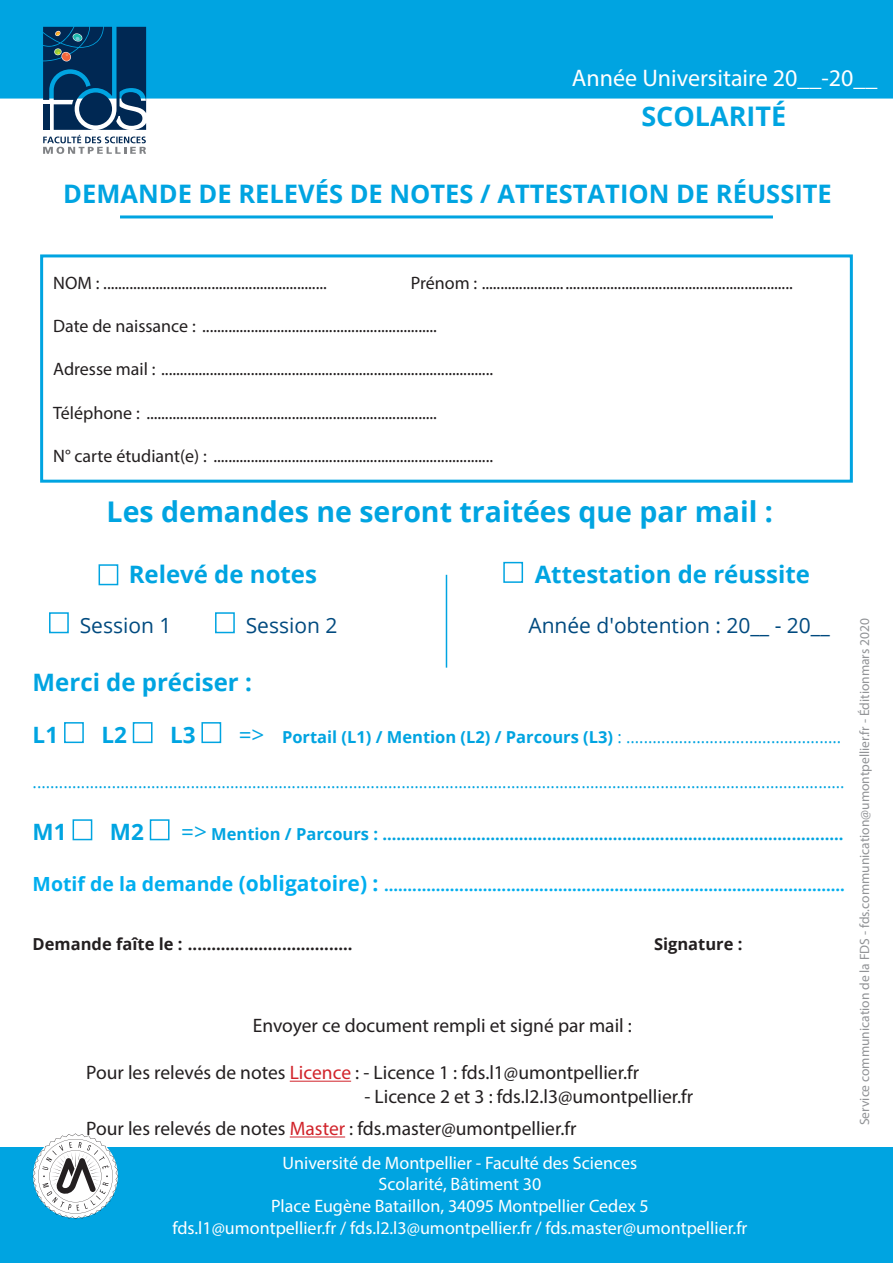
<style>
.page{position:relative;width:893px;height:1263px;background:#fff}
.page>*{position:absolute;margin:0;border:0;box-sizing:border-box;transform-origin:0 0}
.t1{font:700 28.5px "Open Sans";color:#00a4e1}
.t2{font:700 27px "Open Sans";color:#00a4e1}
.t3{font:700 25.5px "Open Sans";color:#00a4e1}
.t4{font:700 24px "Open Sans";color:#00a4e1}
.t5{font:24px "Myriad Pro";color:#fff}
.t6{font:700 22.5px "Open Sans";color:#00a4e1}
.t7{font:21px "Open Sans";color:#004a7f}
.t8{font:19.5px/32.4px "Myriad Pro";color:#231f20}
.t9{font:18px "Myriad Pro";color:#231f20}
.corps_de_texte{font:18px "Myriad Pro";color:#fff}
.t10{font:16.5px "Open Sans";color:#00a4e1}
.t11{font:700 16.5px "Open Sans";color:#00aeef}
.t12{font:700 16.5px "Open Sans";color:#00a4e1}
.t13{font:700 16.5px "Open Sans";color:#231f20}
.Style_de_paragraphe{font:13.5px "Myriad Pro";color:#919396}
.s1{font-size:22.5px}
.s2{font-weight:700}
.s3{font-weight:400;font-size:22.5px}
.s4{font-size:19.5px}
.s5{font-size:21px}
.s6{color:#d1232a}
</style>
<div class="page">
<div style="left:0;top:0;width:893px;height:99px;background:#00a4e1"></div>
<div style="left:0;top:1147px;width:893px;height:116px;background:#00a4e1"></div>
<svg style="left:43px;top:27px;width:103px;height:127px"></svg>
<hr style="left:120px;top:215px;width:653px;height:3px;background:#00a4e1">
<hr style="left:290px;top:1081px;width:61px;height:1px;background:#d1232a">
<hr style="left:290px;top:1136px;width:55px;height:1px;background:#d1232a">
<div style="left:503px;top:562px;width:20px;height:21px;border:2px solid #00a4e1"></div>
<div style="left:49px;top:612px;width:20px;height:21px;border:2px solid #00a4e1"></div>
<div style="left:215px;top:612px;width:20px;height:21px;border:2px solid #00a4e1"></div>
<div style="left:64px;top:722px;width:20px;height:21px;border:2px solid #00a4e1"></div>
<div style="left:133px;top:722px;width:20px;height:21px;border:2px solid #00a4e1"></div>
<div style="left:201px;top:722px;width:20px;height:21px;border:2px solid #00a4e1"></div>
<div style="left:73px;top:819px;width:19px;height:21px;border:2px solid #00a4e1"></div>
<div style="left:150px;top:819px;width:20px;height:21px;border:2px solid #00a4e1"></div>
<svg style="left:33px;top:1133px;width:85px;height:86px"></svg>
<div style="left:40px;top:254px;width:813px;height:229px;border:3px solid #00a4e1"></div>
<hr style="left:446px;top:575px;width:1px;height:93px;background:#00a4e1">
<div style="left:99px;top:564px;width:19px;height:21px;border:2px solid #00a4e1"></div>
<p class="t5" style="left:572px;top:63px;width:307px">Année Universitaire 20__-20__</p>
<p class="t2" style="left:641px;top:97px;width:146px">SCOLARITÉ</p>
<p class="t3" style="left:63px;top:176px;width:770px">DEMANDE DE RELEVÉS DE NOTES / ATTESTATION DE RÉUSSITE</p>
<p class="t9" style="left:53px;top:272px;width:275px">NOM : ............................................................</p>
<p class="t9" style="left:411px;top:272px;width:383px">Prénom : ...................................................................................</p>
<p class="t9" style="left:53px;top:315px;width:385px">Date de naissance : ...............................................................</p>
<p class="t9" style="left:53px;top:358px;width:441px">Adresse mail : .........................................................................................</p>
<p class="t9" style="left:53px;top:401px;width:385px">Téléphone : ..............................................................................</p>
<p class="t9" style="left:53px;top:445px;width:441px">N° carte étudiant(e) : ...........................................................................</p>
<p class="t1" style="left:107px;top:491px;width:668px">Les demandes ne seront traitées que par mail :</p>
<p class="t4" style="left:129px;top:557px;width:190px">Relevé de notes</p>
<p class="t4" style="left:535px;top:557px;width:277px">Attestation de réussite</p>
<p class="t7" style="left:80px;top:611px;width:93px">Session 1</p>
<p class="t7" style="left:246px;top:611px;width:93px">Session 2</p>
<p class="t7" style="left:528px;top:611px;width:303px">Année d'obtention : 20__ - 20__</p>
<p class="t4" style="left:33px;top:665px;width:221px">Merci de préciser :</p>
<p class="t6" style="left:33px;top:719px;width:27px">L1</p>
<p class="t6" style="left:101px;top:719px;width:27px">L2</p>
<p class="t6" style="left:170px;top:719px;width:27px">L3</p>
<p class="t10" style="left:239px;top:726px;width:604px"><span class="s1">=&gt;</span> <span class="s2">Portail (L1) / Mention (L2) / Parcours (L3)</span> : .................................................</p>
<p class="t10" style="left:33px;top:771px;width:813px">.........................................................................................................................................................................................</p>
<p class="t6" style="left:33px;top:816px;width:36px">M1</p>
<p class="t6" style="left:110px;top:816px;width:36px">M2</p>
<p class="t12" style="left:181px;top:823px;width:664px"><span class="s3">=&gt;</span> Mention / Parcours : ..................................................................................................</p>
<p class="t11" style="left:33px;top:873px;width:814px"><span class="s4">Motif de la demande</span> <span class="s5">(obligatoire) :</span> ..................................................................................................</p>
<p class="t13" style="left:33px;top:932px;width:321px">Demande faîte le : ...................................</p>
<p class="t13" style="left:654px;top:932px;width:90px">Signature :</p>
<p class="t8" style="left:253px;top:1009px;width:381px">Envoyer ce document rempli et signé par mail :</p>
<p class="t8" style="left:86px;top:1056px;width:554px">Pour les relevés de notes <span class="s6">Licence</span> : - Licence 1 : fds.l1@umontpellier.fr</p>
<p class="t8" style="left:86px;top:1079px;width:609px;text-indent:278px">- Licence 2 et 3 : fds.l2.l3@umontpellier.fr<br>Pour les relevés de notes <span class="s6">Master</span> : fds.master@umontpellier.fr</p>
<p class="corps_de_texte" style="left:283px;top:1151px;width:356px">Université de Montpellier - Faculté des Sciences</p>
<p class="corps_de_texte" style="left:379px;top:1173px;width:164px">Scolarité, Bâtiment 30</p>
<p class="corps_de_texte" style="left:271px;top:1195px;width:379px">Place Eugène Bataillon, 34095 Montpellier Cedex 5</p>
<p class="corps_de_texte" style="left:172px;top:1216px;width:577px">fds.l1@umontpellier.fr / fds.l2.l3@umontpellier.fr / fds.master@umontpellier.fr</p>
<p class="Style_de_paragraphe" style="left:856px;top:1125px;width:509px;rotate:-90deg">Service communication de la FDS - fds.communication@umontpellier.fr - Éditionmars 2020</p>
</div>
